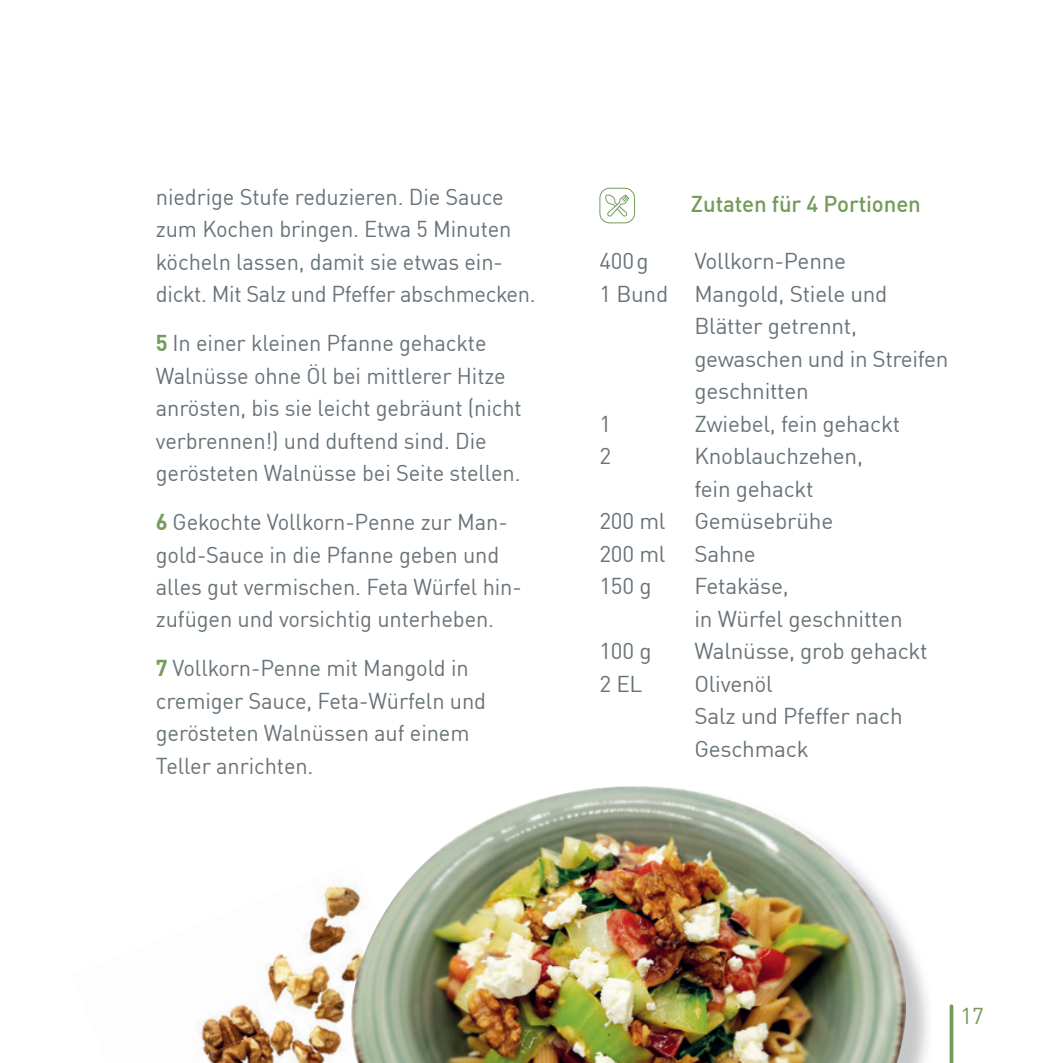
<style>
.page{position:relative;width:1063px;height:1063px;background:#fff}
.page>*{position:absolute;margin:0;border:0;box-sizing:border-box;transform-origin:0 0}
.t1{font:22.5px/32.5px "DINOT";letter-spacing:-.01em;color:#687379}
.t2{font:500 22.5px "DINOT";letter-spacing:-.005em;color:#739b59}
.t3{font:22.5px "DINOT";color:#739b59}
.s1{font-weight:700;color:#739b59}
</style>
<div class="page">
<img style="left:308px;top:881px;width:42px;height:48px">
<img style="left:306px;top:929px;width:44px;height:67px">
<img style="left:329px;top:996px;width:16px;height:10px">
<img style="left:266px;top:948px;width:63px;height:58px">
<img style="left:258px;top:1006px;width:88px;height:57px">
<img style="left:198px;top:1004px;width:60px;height:30px">
<img style="left:199px;top:1034px;width:70px;height:29px">
<div style="left:599px;top:188px;width:36px;height:35px;border:1px solid #739b59;border-radius:10px"></div>
<svg style="left:605px;top:195px;width:24px;height:22px"></svg>
<hr style="left:950px;top:1006px;width:3px;height:57px;background:#739b59">
<img style="left:350px;top:786px;width:556px;height:277px">
<p class="t1" style="left:156px;top:179px;width:381px">niedrige Stufe reduzieren. Die Sauce zum Kochen bringen. Etwa 5 Minuten köcheln lassen, damit sie etwas ein&shy;dickt. Mit Salz und Pfeffer abschmecken.</p>
<p class="t1" style="left:156px;top:325px;width:367px"><span class="s1">5</span> In einer kleinen Pfanne gehackte Walnüsse ohne Öl bei mittlerer Hitze anrösten, bis sie leicht gebräunt (nicht verbrennen!) und duftend sind. Die gerösteten Walnüsse bei Seite stellen.</p>
<p class="t1" style="left:156px;top:504px;width:367px"><span class="s1">6</span> Gekochte Vollkorn-Penne zur Man&shy;gold-Sauce in die Pfanne geben und alles gut vermischen. Feta Würfel hin&shy;zufügen und vorsichtig unterheben.</p>
<p class="t1" style="left:156px;top:650px;width:332px"><span class="s1">7</span> Vollkorn-Penne mit Mangold in cremiger Sauce, Feta-Würfeln und gerösteten Walnüssen auf einem<br>Teller anrichten.</p>
<p class="t2" style="left:691px;top:186px;width:231px">Zutaten für 4 Portionen</p>
<p class="t1" style="left:599px;top:243px;width:51px">400 g</p>
<p class="t1" style="left:694px;top:243px;width:153px">Vollkorn-Penne</p>
<p class="t1" style="left:599px;top:276px;width:290px">1 Bund Mangold, Stiele und</p>
<p class="t1" style="left:694px;top:308px;width:164px">Blätter getrennt,</p>
<p class="t1" style="left:694px;top:341px;width:256px">gewaschen und in Streifen</p>
<p class="t1" style="left:694px;top:373px;width:116px">geschnitten</p>
<p class="t1" style="left:599px;top:406px;width:13px">1</p>
<p class="t1" style="left:694px;top:406px;width:207px">Zwiebel, fein gehackt</p>
<p class="t1" style="left:599px;top:438px;width:13px">2</p>
<p class="t1" style="left:694px;top:438px;width:170px">Knoblauchzehen, fein gehackt</p>
<p class="t1" style="left:599px;top:503px;width:68px">200 ml</p>
<p class="t1" style="left:694px;top:503px;width:140px">Gemüsebrühe</p>
<p class="t1" style="left:599px;top:536px;width:68px">200 ml</p>
<p class="t1" style="left:694px;top:536px;width:63px">Sahne</p>
<p class="t1" style="left:599px;top:568px;width:54px">150 g</p>
<p class="t1" style="left:694px;top:568px;width:210px">Fetakäse,<br>in Würfel geschnitten</p>
<p class="t1" style="left:599px;top:633px;width:54px">100 g</p>
<p class="t1" style="left:694px;top:633px;width:235px">Walnüsse, grob gehackt</p>
<p class="t1" style="left:599px;top:666px;width:45px">2 EL</p>
<p class="t1" style="left:694px;top:666px;width:210px">Olivenöl<br>Salz und Pfeffer nach<br>Geschmack</p>
<p class="t3" style="left:960px;top:999px;width:25px">17</p>
</div>
